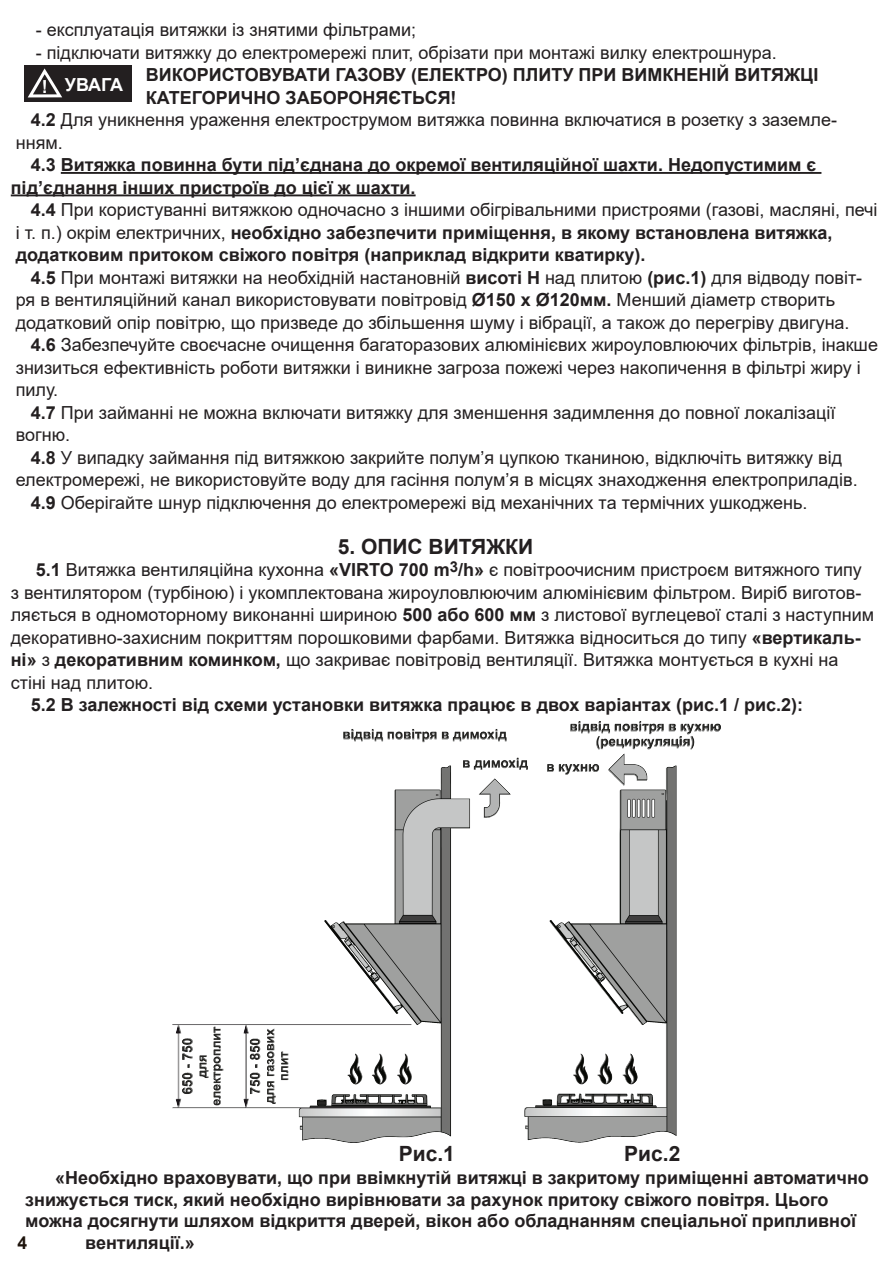
<style>
.page{position:relative;width:893px;height:1263px;background:#fff}
.page>*{position:absolute;margin:0;border:0;box-sizing:border-box;transform-origin:0 0}
.t1{font:700 21px "Arial";color:#231f20}
.t2{font:18px/22.5px "Arial";color:#231f20}
.t3{font:700 18px/22.5px "Arial";color:#231f20}
.t4{font:700 18px "Arial";letter-spacing:-.025em;color:#fff}
.t5{font:700 18px "Arial";color:#1d130b}
.s1{font-weight:700}
.s2{font-weight:400}
</style>
<div class="page">
<hr style="left:61px;top:172px;width:760px;height:2px;background:#231f20">
<hr style="left:11px;top:194px;width:405px;height:2px;background:#231f20">
<svg style="left:173px;top:722px;width:547px;height:420px"></svg>
<div style="left:24px;top:65px;width:108px;height:37px;background:#231f20"></div>
<svg style="left:27px;top:68px;width:35px;height:30px"></svg>
<p class="t2" style="left:36px;top:18px;width:382px">- експлуатація витяжки із знятими фільтрами;</p>
<p class="t2" style="left:36px;top:41px;width:742px">- підключати витяжку до електромережі плит, обрізати при монтажі вилку електрошнура.</p>
<p class="t3" style="left:146px;top:64px;width:674px">ВИКОРИСТОВУВАТИ ГАЗОВУ (ЕЛЕКТРО) ПЛИТУ ПРИ ВИМКНEНІЙ ВИТЯЖЦІ</p>
<p class="t3" style="left:146px;top:86px;width:312px">КАТЕГОРИЧНО ЗАБОРОНЯЄТЬСЯ!</p>
<p class="t2" style="left:31px;top:108px;width:808px"><span class="s1">4.2</span> Для уникнення ураження електрострумом витяжка повинна включатися в розетку з заземле-</p>
<p class="t2" style="left:16px;top:131px;width:49px">нням.</p>
<p class="t3" style="left:11px;top:154px;width:807px;text-indent:20px">4.3 Витяжка повинна бути під’єднана до окремої вентиляційної шахти. Недопустимим є під’єднання інших пристроїв до цієї ж шахти.</p>
<p class="t3" style="left:16px;top:199px;width:863px;text-indent:15px">4.4 <span class="s2">При користуванні витяжкою одночасно з іншими обігрівальними пристроями (газові, масляні, печі і т. п.) окрім електричних,</span> необхідно забезпечити приміщення, в якому встановлена витяжка, додатковим притоком свіжого повітря (наприклад відкрити кватирку).</p>
<p class="t2" style="left:31px;top:266px;width:833px"><span class="s1">4.5</span> При монтажі витяжки на необхідній настановній <span class="s1">висоті Н</span> над плитою <span class="s1">(рис.1)</span> для відводу повіт-</p>
<p class="t2" style="left:16px;top:288px;width:821px">ря в вентиляційний канал використовувати повітровід <span class="s1">Ø150 х Ø120мм.</span> Менший діаметр створить</p>
<p class="t2" style="left:16px;top:311px;width:835px">додатковий опір повітрю, що призведе до збільшення шуму і вібрації, а також до перегріву двигуна.</p>
<p class="t2" style="left:31px;top:333px;width:849px"><span class="s1">4.6</span> Забезпечуйте своєчасне очищення багаторазових алюмінієвих жироуловлюючих фільтрів, інакше</p>
<p class="t2" style="left:16px;top:356px;width:847px">знизиться ефективність роботи витяжки і виникне загроза пожежі через накопичення в фільтрі жиру і</p>
<p class="t2" style="left:16px;top:378px;width:44px">пилу.</p>
<p class="t2" style="left:31px;top:401px;width:806px"><span class="s1">4.7</span> При займанні не можна включати витяжку для зменшення задимлення до повної локалізації</p>
<p class="t2" style="left:16px;top:423px;width:56px">вогню.</p>
<p class="t2" style="left:31px;top:446px;width:813px"><span class="s1">4.8</span> У випадку займання під витяжкою закрийте полум’я цупкою тканиною, відключіть витяжку від</p>
<p class="t2" style="left:16px;top:468px;width:843px">електромережі, не використовуйте воду для гасіння полум’я в місцях знаходження електроприладів.</p>
<p class="t2" style="left:31px;top:491px;width:778px"><span class="s1">4.9</span> Оберігайте шнур підключення до електромережі від механічних та термічних ушкоджень.</p>
<p class="t1" style="left:338px;top:531px;width:197px">5. ОПИС ВИТЯЖКИ</p>
<p class="t2" style="left:11px;top:558px;width:865px;text-indent:25px"><span class="s1">5.1</span> Витяжка вентиляційна кухонна <span class="s1">«VIRTO 700 m</span><sup>3</sup><span class="s1">/h»</span> є повітроочисним пристроєм витяжного типу з вентилятором (турбіною) і укомплектована жироуловлюючим алюмінієвим фільтром. Виріб виготов&shy;ляється в одномоторному виконанні шириною <span class="s1">500 або 600 мм</span> з листової вуглецевої сталі з наступним декоративно-захисним покриттям порошковими фарбами. Витяжка відноситься до типу <span class="s1">«вертикаль&shy;ні»</span> з <span class="s1">декоративним коминком,</span> що закриває повітровід вентиляції. Витяжка монтується в кухні на стіні над плитою.</p>
<p class="t3" style="left:31px;top:694px;width:774px">5.2 В залежності від схеми установки витяжка працює в двох варіантах (рис.1 / рис.2):</p>
<p class="t4" style="left:42px;top:72px;width:83px">! УВАГА</p>
<p class="t1" style="left:399px;top:1138px;width:58px">Рис.1</p>
<p class="t1" style="left:624px;top:1138px;width:58px">Рис.2</p>
<p class="t3" style="left:55px;top:1166px;width:815px">«Необхідно враховувати, що при ввімкнутій витяжці в закритому приміщенні автоматично</p>
<p class="t3" style="left:25px;top:1188px;width:805px">знижується тиск, який необхідно вирівнювати за рахунок притоку свіжого повітря. Цього</p>
<p class="t3" style="left:25px;top:1210px;width:832px">можна досягнути шляхом відкриття дверей, вікон або обладнанням спеціальної припливної</p>
<p class="t3" style="left:85px;top:1231px;width:111px">вентиляції.»</p>
<p class="t5" style="left:17px;top:1230px;width:11px">4</p>
</div>
